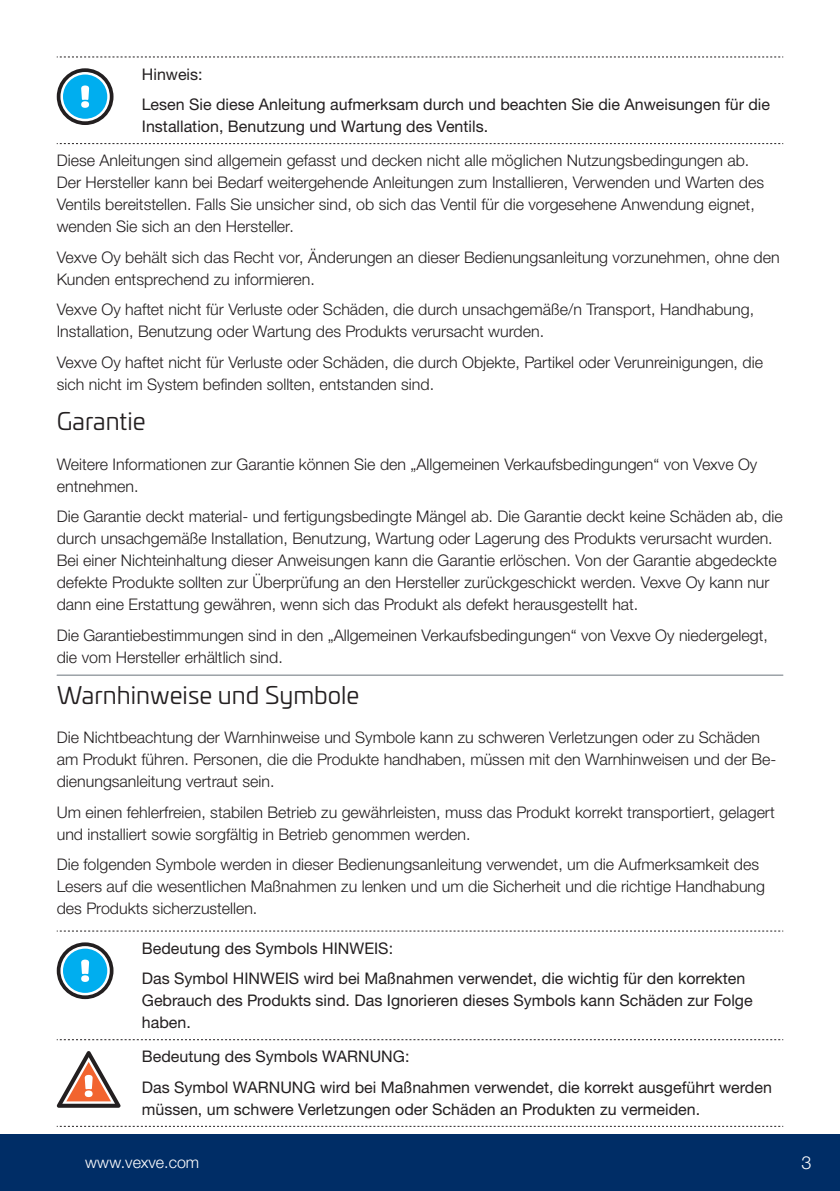
<style>
.page{position:relative;width:840px;height:1191px;background:#fff}
.page>*{position:absolute;margin:0;border:0;box-sizing:border-box;transform-origin:0 0}
.väliotsikko{font:24px "Univia Pro";color:#231f20}
.t1{font:300 18px "Helvetica Neue LTW1 G";color:#fff}
.Leipis{font:300 16px/22px "Helvetica Neue LTW1 G";color:#231f20}
.Leipis-2{font:16px/22px "Helvetica Neue LTW1 G";color:#231f20}
.t2{font:300 16px "Helvetica Neue LTW1 G";color:#fff}
</style>
<div class="page">
<div style="left:0;top:1134px;width:839px;height:57px;background:#002d66"></div>
<svg style="left:57px;top:57px;width:724px;height:1px"></svg>
<svg style="left:57px;top:143px;width:724px;height:1px"></svg>
<svg style="left:57px;top:68px;width:56px;height:57px"></svg>
<svg style="left:57px;top:930px;width:724px;height:1px"></svg>
<svg style="left:57px;top:1039px;width:724px;height:1px"></svg>
<svg style="left:57px;top:1126px;width:724px;height:1px"></svg>
<svg style="left:57px;top:942px;width:56px;height:57px"></svg>
<svg style="left:57px;top:1051px;width:63px;height:56px"></svg>
<hr style="left:57px;top:675px;width:725px;height:1px;background:#6a747b">
<p class="Leipis-2" style="left:142px;top:63px;width:62px">Hinweis:</p>
<p class="Leipis-2" style="left:142px;top:93px;width:629px">Lesen Sie diese Anleitung aufmerksam durch und beachten Sie die Anweisungen für die<br>Installation, Benutzung und Wartung des Ventils.</p>
<p class="Leipis" style="left:57px;top:150px;width:708px">Diese Anleitungen sind allgemein gefasst und decken nicht alle möglichen Nutzungsbedingungen ab.<br>Der Hersteller kann bei Bedarf weitergehende Anleitungen zum Installieren, Verwenden und Warten des Ventils bereitstellen. Falls Sie unsicher sind, ob sich das Ventil für die vorgesehene Anwendung eignet, wenden Sie sich an den Hersteller.</p>
<p class="Leipis" style="left:57px;top:246px;width:724px">Vexve Oy behält sich das Recht vor, Änderungen an dieser Bedienungsanleitung vorzunehmen, ohne den<br>Kunden entsprechend zu informieren.</p>
<p class="Leipis" style="left:57px;top:299px;width:698px">Vexve Oy haftet nicht für Verluste oder Schäden, die durch unsachgemäße/n Transport, Handhabung,<br>Installation, Benutzung oder Wartung des Produkts verursacht wurden.</p>
<p class="Leipis" style="left:57px;top:351px;width:707px">Vexve Oy haftet nicht für Verluste oder Schäden, die durch Objekte, Partikel oder Verunreinigungen, die sich nicht im System befinden sollten, entstanden sind.</p>
<p class="väliotsikko" style="left:57px;top:404px;width:90px">Garantie</p>
<p class="Leipis" style="left:57px;top:453px;width:701px">Weitere Informationen zur Garantie können Sie den „Allgemeinen Verkaufsbedingungen“ von Vexve Oy entnehmen.</p>
<p class="Leipis" style="left:57px;top:505px;width:727px">Die Garantie deckt material- und fertigungsbedingte Mängel ab. Die Garantie deckt keine Schäden ab, die durch unsachgemäße Installation, Benutzung, Wartung oder Lagerung des Produkts verursacht wurden.<br>Bei einer Nichteinhaltung dieser Anweisungen kann die Garantie erlöschen. Von der Garantie abgedeckte defekte Produkte sollten zur Überprüfung an den Hersteller zurückgeschickt werden. Vexve Oy kann nur dann eine Erstattung gewähren, wenn sich das Produkt als defekt herausgestellt hat.</p>
<p class="Leipis" style="left:57px;top:624px;width:712px">Die Garantiebestimmungen sind in den „Allgemeinen Verkaufsbedingungen“ von Vexve Oy niedergelegt, die vom Hersteller erhältlich sind.</p>
<p class="väliotsikko" style="left:57px;top:678px;width:304px">Warnhinweise und Symbole</p>
<p class="Leipis" style="left:57px;top:726px;width:720px">Die Nichtbeachtung der Warnhinweise und Symbole kann zu schweren Verletzungen oder zu Schäden am Produkt führen. Personen, die die Produkte handhaben, müssen mit den Warnhinweisen und der Be&shy;dienungsanleitung vertraut sein.</p>
<p class="Leipis" style="left:57px;top:801px;width:719px">Um einen fehlerfreien, stabilen Betrieb zu gewährleisten, muss das Produkt korrekt transportiert, gelagert und installiert sowie sorgfältig in Betrieb genommen werden.</p>
<p class="Leipis" style="left:57px;top:853px;width:709px">Die folgenden Symbole werden in dieser Bedienungsanleitung verwendet, um die Aufmerksamkeit des<br>Lesers auf die wesentlichen Maßnahmen zu lenken und um die Sicherheit und die richtige Handhabung des Produkts sicherzustellen.</p>
<p class="Leipis-2" style="left:142px;top:937px;width:252px">Bedeutung des Symbols HINWEIS:</p>
<p class="Leipis-2" style="left:142px;top:967px;width:612px">Das Symbol HINWEIS wird bei Maßnahmen verwendet, die wichtig für den korrekten<br>Gebrauch des Produkts sind. Das Ignorieren dieses Symbols kann Schäden zur Folge haben.</p>
<p class="Leipis-2" style="left:142px;top:1045px;width:269px">Bedeutung des Symbols WARNUNG:</p>
<p class="Leipis-2" style="left:142px;top:1076px;width:631px">Das Symbol WARNUNG wird bei Maßnahmen verwendet, die korrekt ausgeführt werden müssen, um schwere Verletzungen oder Schäden an Produkten zu vermeiden.</p>
<p class="t2" style="left:85px;top:1152px;width:116px">www.vexve.com</p>
<p class="t1" style="left:801px;top:1151px;width:12px">3</p>
</div>
